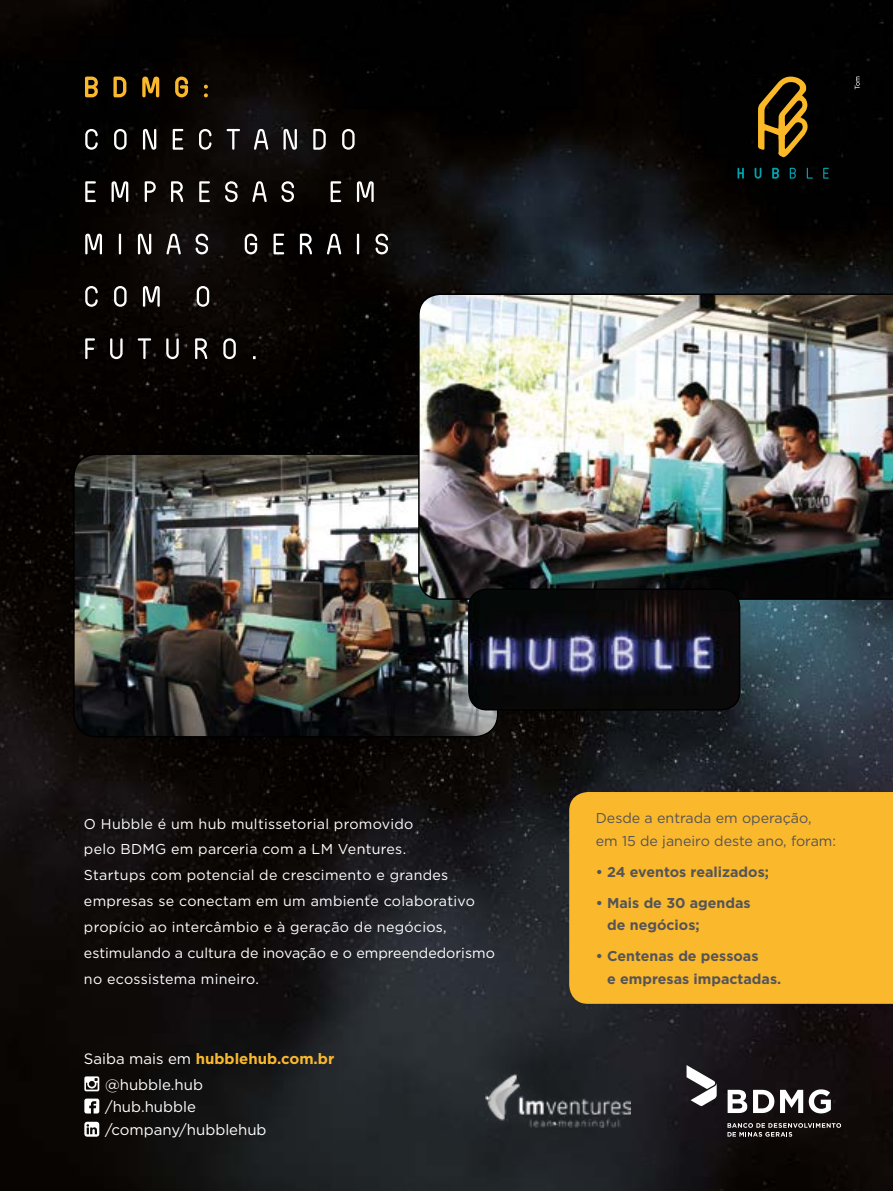
<style>
.page{position:relative;width:893px;height:1191px;background:#fff}
.page>*{position:absolute;margin:0;border:0;box-sizing:border-box;transform-origin:0 0}
.t1{font:15px/26.1px "Gotham";color:#fff}
.t2{font:14.25px/26px "Gotham";letter-spacing:.02em;color:#fff}
.t3{font:700 14.25px/22.5px "Gotham";color:#555457}
.t4{font:14.25px/22.5px "Gotham";color:#555457}
.s1{font-weight:700;color:#fab82d}
</style>
<div class="page">
<img style="left:0;top:0;width:893px;height:1191px">
<svg style="left:737px;top:168px;width:7px;height:11px"></svg>
<svg style="left:755px;top:168px;width:6px;height:11px"></svg>
<svg style="left:772px;top:168px;width:7px;height:11px"></svg>
<svg style="left:790px;top:168px;width:6px;height:11px"></svg>
<svg style="left:807px;top:168px;width:6px;height:11px"></svg>
<svg style="left:823px;top:168px;width:6px;height:11px"></svg>
<svg style="left:758px;top:77px;width:51px;height:81px;background:#614810"></svg>
<div style="left:569px;top:792px;width:324px;height:211px;background:#fab82d"></div>
<img style="left:72px;top:453px;width:427px;height:285px">
<img style="left:417px;top:293px;width:476px;height:307px">
<img style="left:469px;top:589px;width:271px;height:120px">
<div style="left:468px;top:588px;width:272px;height:122px;border:2px solid #000;border-radius:18px"></div>
<svg style="left:727px;top:1123px;width:114px;height:13px"></svg>
<svg style="left:728px;top:1089px;width:19px;height:24px"></svg>
<svg style="left:753px;top:1089px;width:21px;height:24px"></svg>
<svg style="left:780px;top:1089px;width:23px;height:24px"></svg>
<svg style="left:809px;top:1089px;width:22px;height:24px"></svg>
<svg style="left:687px;top:1065px;width:30px;height:41px"></svg>
<img style="left:485px;top:1074px;width:145px;height:53px">
<svg style="left:85px;top:338px;width:171px;height:21px;background:#302d2b"></svg>
<svg style="left:85px;top:286px;width:124px;height:21px;background:#383432"></svg>
<svg style="left:85px;top:233px;width:303px;height:21px;background:#373332"></svg>
<svg style="left:85px;top:181px;width:289px;height:21px;background:#393633"></svg>
<svg style="left:85px;top:129px;width:270px;height:21px;background:#393736"></svg>
<svg style="left:85px;top:76px;width:123px;height:21px;background:#4c370d"></svg>
<svg style="left:84px;top:1076px;width:15px;height:15px"></svg>
<svg style="left:84px;top:1098px;width:15px;height:15px"></svg>
<svg style="left:84px;top:1121px;width:15px;height:15px"></svg>
<svg style="left:855px;top:77px;width:5px;height:12px"></svg>
<p class="t2" style="left:84px;top:810px;width:412px">O Hubble é um hub multissetorial promovido<br>pelo BDMG em parceria com a LM Ventures.<br>Startups com potencial de crescimento e grandes empresas se conectam em um ambiente colaborativo propício ao intercâmbio e à geração de negócios, estimulando a cultura de inovação e o empreendedorismo no ecossistema mineiro.</p>
<p class="t4" style="left:596px;top:806px;width:242px">Desde a entrada em operação, em 15 de janeiro deste ano, foram:</p>
<p class="t3" style="left:596px;top:860px;width:175px">• 24 eventos realizados;</p>
<p class="t3" style="left:607px;top:891px;width:145px;text-indent:-11px">• Mais de 30 agendas de negócios;</p>
<p class="t3" style="left:607px;top:945px;width:176px;text-indent:-11px">• Centenas de pessoas<br>e empresas impactadas.</p>
<p class="t1" style="left:105px;top:1045px;width:231px;text-indent:-21px">Saiba mais em <span class="s1">hubblehub.com.br </span>@hubble.hub</p>
<p class="t1" style="left:105px;top:1094px;width:163px;line-height:23.2px">/hub.hubble /company/hubblehub</p>
</div>
